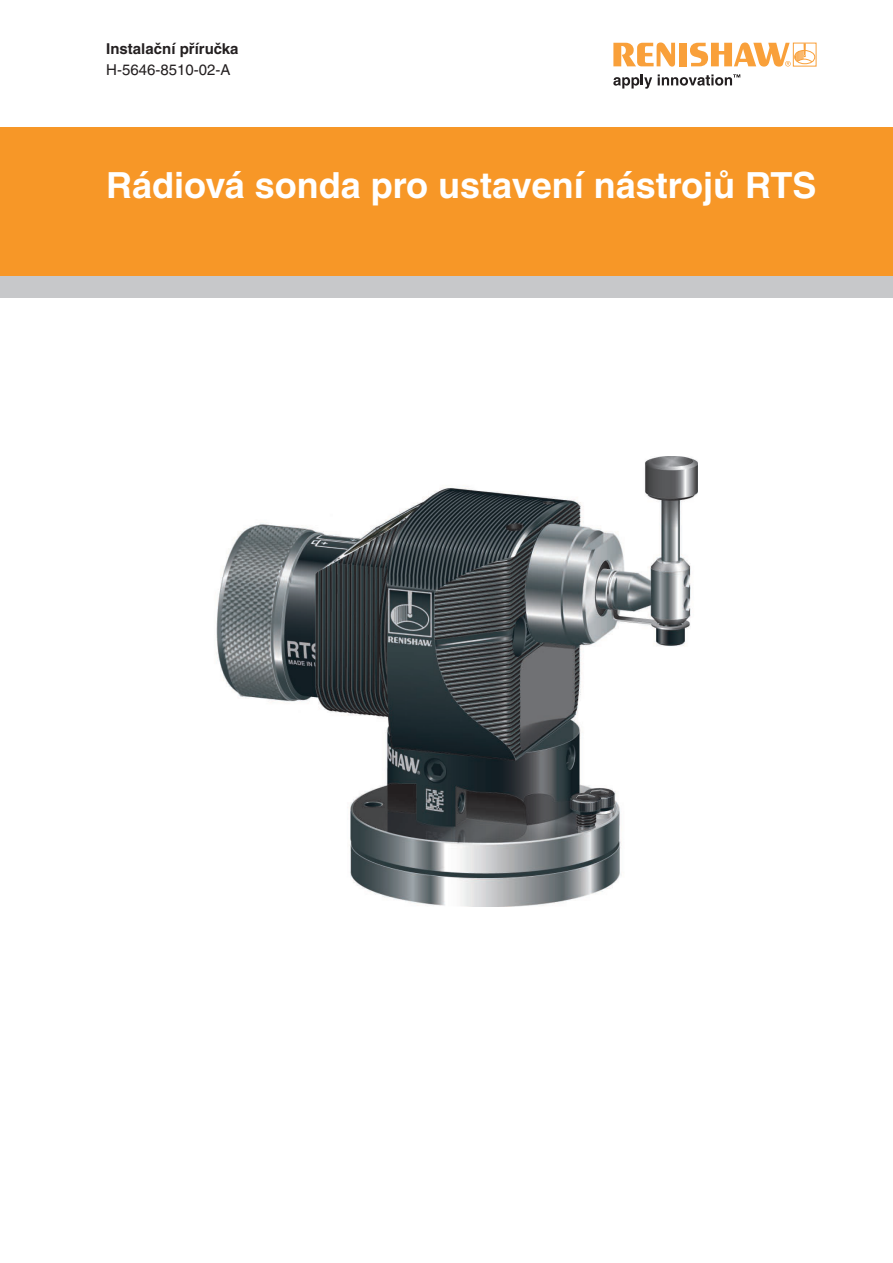
<style>
.page{position:relative;width:893px;height:1263px;background:#fff}
.page>*{position:absolute;margin:0;border:0;box-sizing:border-box;transform-origin:0 0}
.t1{font:700 36px "Helvetica CE";color:#fff}
.Body_Text_10pt_Bold{font:700 15px "Helvetica CE";color:#231f20}
.Body_Text_10pt{font:15px "Helvetica CE";color:#231f20}
</style>
<div class="page">
<svg style="left:613px;top:43px;width:62px;height:24px"></svg>
<div style="left:679px;top:43px;width:8px;height:23px;background:#f9a03a"></div>
<svg style="left:613px;top:75px;width:39px;height:14px"></svg>
<div style="left:794px;top:50px;width:21px;height:14px;border:1px solid #f9a03a;border-radius:50%"></div>
<svg style="left:690px;top:43px;width:122px;height:24px"></svg>
<svg style="left:658px;top:74px;width:82px;height:12px"></svg>
<div style="left:0;top:276px;width:893px;height:22px;background:#c7c8ca"></div>
<div style="left:0;top:128px;width:893px;height:148px;background:#f79727"></div>
<img style="left:216px;top:456px;width:481px;height:450px">
<p class="Body_Text_10pt_Bold" style="left:106px;top:40px;width:134px">Instalační příručka</p>
<p class="Body_Text_10pt" style="left:106px;top:61px;width:126px">H-5646-8510-02-A</p>
<p class="t1" style="left:106px;top:164px;width:712px">Rádiová sonda pro ustavení nástrojů RTS</p>
</div>
